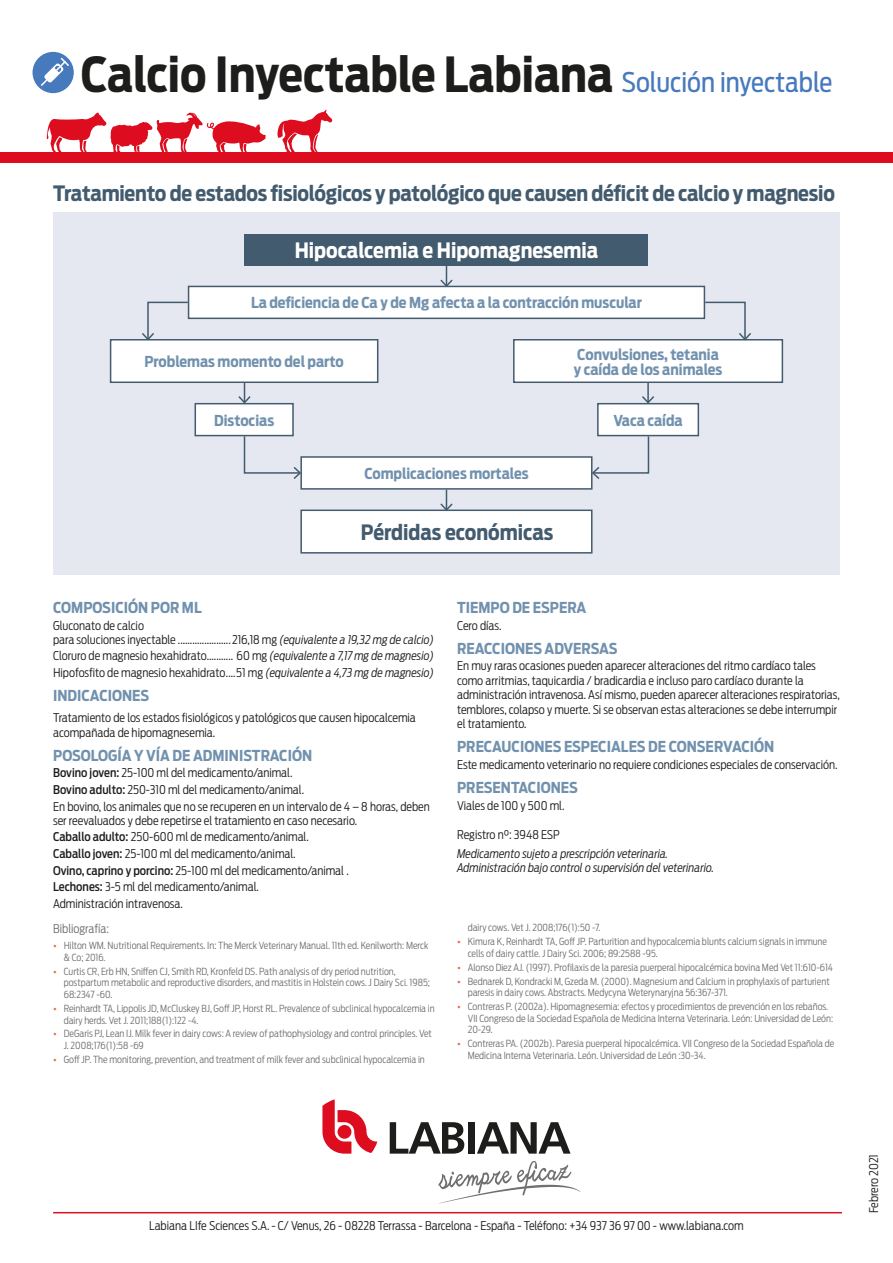
<style>
.page{position:relative;width:893px;height:1263px;background:#fff}
.page>*{position:absolute;margin:0;border:0;box-sizing:border-box;transform-origin:0 0}
.t1{font:700 48px "Antenna Cond";color:#1d1d1b}
.t2{font:700 21px "Antenna Cond";letter-spacing:-.01em;color:#435b6e}
.t3{font:700 21px "Antenna Cond";color:#fff}
.t4{font:700 15px/15px "Antenna Cond";color:#7191ae}
.t5{font:300 12px/16.5px "Antenna Cond";color:#1d1d1b}
.t6{font:italic 300 12px/14.4px "Antenna Cond";color:#1d1d1b}
.t7{font:300 12px "Antenna Cond";color:#70706f}
.t8{font:300 9.75px/11.7px "Antenna Cond";color:#70706f}
.s1{font-weight:400;font-size:27px;color:#4779bd}
.s2{font-style:italic}
.s3{font-weight:500}
.s4{font-family:"Antenna";font-weight:700;color:#e86a53}
</style>
<div class="page">
<div style="left:53px;top:213px;width:787px;height:362px;background:#e5e8f0"></div>
<div style="left:0;top:152px;width:893px;height:11px;background:#dd0d1f"></div>
<div style="left:33px;top:52px;width:41px;height:41px;background:#4779bd;border-radius:50%"></div>
<svg style="left:41px;top:58px;width:28px;height:28px"></svg>
<svg style="left:47px;top:113px;width:219px;height:39px"></svg>
<div style="left:244px;top:234px;width:404px;height:32px;background:#435b6e"></div>
<div style="left:189px;top:286px;width:515px;height:32px;background:#fff"></div>
<div style="left:188px;top:286px;width:517px;height:33px;border:2px solid #435b6e"></div>
<div style="left:301px;top:510px;width:291px;height:43px;background:#fff"></div>
<div style="left:300px;top:509px;width:292px;height:45px;border:2px solid #435b6e"></div>
<div style="left:195px;top:404px;width:98px;height:32px;background:#fff"></div>
<div style="left:195px;top:403px;width:99px;height:33px;border:2px solid #435b6e"></div>
<div style="left:598px;top:404px;width:100px;height:32px;background:#fff"></div>
<div style="left:597px;top:403px;width:102px;height:33px;border:2px solid #435b6e"></div>
<div style="left:301px;top:457px;width:291px;height:32px;background:#fff"></div>
<div style="left:300px;top:456px;width:292px;height:34px;border:2px solid #435b6e"></div>
<div style="left:111px;top:340px;width:267px;height:42px;background:#fff"></div>
<div style="left:110px;top:339px;width:268px;height:44px;border:2px solid #435b6e"></div>
<div style="left:514px;top:340px;width:268px;height:42px;background:#fff"></div>
<div style="left:513px;top:339px;width:270px;height:44px;border:2px solid #435b6e"></div>
<svg style="left:277px;top:110px;width:56px;height:42px"></svg>
<hr style="left:53px;top:1212px;width:789px;height:1px;background:#dd0d1f">
<svg style="left:390px;top:1122px;width:74px;height:31px"></svg>
<div style="left:468px;top:1122px;width:6px;height:31px;background:#1d1d1b"></div>
<svg style="left:477px;top:1122px;width:94px;height:31px"></svg>
<svg style="left:322px;top:1099px;width:55px;height:54px"></svg>
<svg style="left:438px;top:1161px;width:143px;height:42px"></svg>
<svg style="left:140px;top:301px;width:49px;height:41px"></svg>
<svg style="left:704px;top:301px;width:49px;height:41px"></svg>
<svg style="left:439px;top:266px;width:15px;height:22px"></svg>
<svg style="left:237px;top:382px;width:15px;height:23px"></svg>
<hr style="left:647px;top:382px;width:2px;height:21px;background:#435b6e">
<svg style="left:640px;top:394px;width:16px;height:11px"></svg>
<svg style="left:439px;top:490px;width:15px;height:22px"></svg>
<svg style="left:243px;top:435px;width:59px;height:46px"></svg>
<svg style="left:591px;top:435px;width:59px;height:46px"></svg>
<h1 class="t1" style="left:81px;top:45px;width:753px">Calcio Inyectable Labiana <span class="s1">Solución inyectable</span></h1>
<h2 class="t2" style="left:53px;top:181px;width:783px">Tratamiento de estados fisiológicos y patológico que causen déficit de calcio y magnesio</h2>
<h2 class="t3" style="left:295px;top:238px;width:305px">Hipocalcemia e Hipomagnesemia</h2>
<h3 class="t4" style="left:251px;top:295px;width:392px">La deficiencia de Ca y de Mg afecta a la contracción muscular</h3>
<h3 class="t4" style="left:145px;top:354px;width:201px">Problemas momento del parto</h3>
<h3 class="t4" style="left:574px;top:347px;width:150px">Convulsiones, tetania y caída de los animales</h3>
<h3 class="t4" style="left:214px;top:413px;width:62px">Distocias</h3>
<h3 class="t4" style="left:613px;top:413px;width:71px">Vaca caída</h3>
<h3 class="t4" style="left:364px;top:466px;width:166px">Complicaciones mortales</h3>
<h2 class="t2" style="left:361px;top:520px;width:194px">Pérdidas económicas</h2>
<h3 class="t4" style="left:53px;top:600px;width:150px">COMPOSICIÓN POR ML</h3>
<p class="t5" style="left:53px;top:618px;width:382px;line-height:14.4px">Gluconato de calcio<br>para soluciones inyectable ......................216,18 mg <span class="s2">(equivalente a 19,32 mg de calcio)</span></p>
<p class="t5" style="left:53px;top:648px;width:382px">Cloruro de magnesio hexahidrato........... 60 mg <span class="s2">(equivalente a 7,17 mg de magnesio)<br></span>Hipofosfito de magnesio hexahidrato....51 mg <span class="s2">(equivalente a 4,73 mg de magnesio)</span></p>
<h3 class="t4" style="left:53px;top:688px;width:98px">INDICACIONES</h3>
<p class="t5" style="left:53px;top:711px;width:364px;line-height:14.4px">Tratamiento de los estados fisiológicos y patológicos que causen hipocalcemia acompañada de hipomagnesemia.</p>
<h3 class="t4" style="left:53px;top:748px;width:261px">POSOLOGÍA Y VÍA DE ADMINISTRACIÓN</h3>
<p class="t5" style="left:53px;top:765px;width:378px"><span class="s3">Bovino joven:</span> 25-100 ml del medicamento/animal.<br><span class="s3">Bovino adulto:</span> 250-310 ml del medicamento/animal.<br>En bovino, los animales que no se recuperen en un intervalo de 4 – 8 horas, deben</p>
<p class="t5" style="left:53px;top:812px;width:306px">ser reevaluados y debe repetirse el tratamiento en caso necesario.<br><span class="s3">Caballo adulto:</span> 250-600 ml de medicamento/animal.<br><span class="s3">Caballo joven:</span> 25-100 ml del medicamento/animal.<br><span class="s3">Ovino, caprino y porcino:</span> 25-100 ml del medicamento/animal .<br><span class="s3">Lechones:</span> 3-5 ml del medicamento/animal.<br>Administración intravenosa.</p>
<p class="t7" style="left:53px;top:922px;width:57px">Bibliografía:</p>
<p class="t8" style="left:64px;top:940px;width:366px;text-indent:-11px"><span class="s4">•</span> Hilton WM. Nutritional Requirements. In: The Merck Veterinary Manual. 11th ed. Kenilworth: Merck &amp; Co; 2016.</p>
<p class="t8" style="left:64px;top:965px;width:368px;text-indent:-11px"><span class="s4">•</span> Curtis CR, Erb HN, Sniffen CJ, Smith RD, Kronfeld DS. Path analysis of dry period nutrition, postpartum metabolic and reproductive disorders, and mastitis in Holstein cows. J Dairy Sci. 1985;<br>68:2347 -60.</p>
<p class="t8" style="left:64px;top:1002px;width:372px;text-indent:-11px"><span class="s4">•</span> Reinhardt TA, Lippolis JD, McCluskey BJ, Goff JP, Horst RL. Prevalence of subclinical hypocalcemia in dairy herds. Vet J. 2011;188(1):122 -4.</p>
<p class="t8" style="left:64px;top:1028px;width:370px;text-indent:-11px"><span class="s4">•</span> DeGaris PJ, Lean IJ. Milk fever in dairy cows: A review of pathophysiology and control principles. Vet<br>J. 2008;176(1):58 -69</p>
<p class="t8" style="left:53px;top:1053px;width:373px"><span class="s4">•</span> Goff JP. The monitoring, prevention, and treatment of milk fever and subclinical hypocalcemia in</p>
<h3 class="t4" style="left:457px;top:600px;width:131px">TIEMPO DE ESPERA</h3>
<p class="t5" style="left:457px;top:617px;width:46px">Cero días.</p>
<h3 class="t4" style="left:457px;top:641px;width:162px">REACCIONES ADVERSAS</h3>
<p class="t5" style="left:457px;top:659px;width:384px;line-height:14.4px">En muy raras ocasiones pueden aparecer alteraciones del ritmo cardíaco tales como arritmias, taquicardia / bradicardia e incluso paro cardíaco durante la administración intravenosa. Así mismo, pueden aparecer alteraciones respiratorias, temblores, colapso y muerte. Si se observan estas alteraciones se debe interrumpir el tratamiento.</p>
<h3 class="t4" style="left:457px;top:739px;width:319px">PRECAUCIONES ESPECIALES DE CONSERVACIÓN</h3>
<p class="t5" style="left:457px;top:756px;width:382px">Este medicamento veterinario no requiere condiciones especiales de conservación.</p>
<h3 class="t4" style="left:457px;top:780px;width:122px">PRESENTACIONES</h3>
<p class="t5" style="left:457px;top:797px;width:109px">Viales de 100 y 500 ml.</p>
<p class="t5" style="left:457px;top:826px;width:104px">Registro n°: 3948 ESP</p>
<p class="t6" style="left:457px;top:846px;width:259px">Medicamento sujeto a prescripción veterinaria.<br>Administración bajo control o supervisión del veterinario.</p>
<p class="t8" style="left:468px;top:922px;width:134px">dairy cows. Vet J. 2008;176(1):50 -7.</p>
<p class="t8" style="left:468px;top:936px;width:361px;text-indent:-11px"><span class="s4">•</span> Kimura K, Reinhardt TA, Goff JP. Parturition and hypocalcemia blunts calcium signals in immune cells of dairy cattle. J Dairy Sci. 2006; 89:2588 -95.</p>
<p class="t8" style="left:457px;top:961px;width:377px"><span class="s4">•</span> Alonso Diez AJ. (1997). Profilaxis de la paresia puerperal hipocalcémica bovina Med Vet 11:610-614</p>
<p class="t8" style="left:468px;top:975px;width:363px;text-indent:-11px"><span class="s4">•</span> Bednarek D, Kondracki M, Gzeda M. (2000). Magnesium and Calcium in prophylaxis of parturient paresis in dairy cows. Abstracts. Medycyna Weterynaryjna 56:367-371.</p>
<p class="t8" style="left:468px;top:1001px;width:367px;text-indent:-11px"><span class="s4">•</span> Contreras P. (2002a). Hipomagnesemia: efectos y procedimientos de prevención en los rebaños.<br>VII Congreso de la Sociedad Española de Medicina Interna Veterinaria. León: Universidad de León:<br>20-29.</p>
<p class="t8" style="left:468px;top:1038px;width:368px;text-indent:-11px"><span class="s4">•</span> Contreras PA. (2002b). Paresia puerperal hipocalcémica. VII Congreso de la Sociedad Española de<br>Medicina Interna Veterinaria. León. Universidad de León :30-34.</p>
<p class="t5" style="left:149px;top:1217px;width:596px">Labiana LIfe Sciences S.A. - C/ Venus, 26 - 08228 Terrassa - Barcelona - España - Teléfono: +34 937 36 97 00 - www.labiana.com</p>
<p class="t5" style="left:865px;top:1213px;width:61px;rotate:-90deg">Febrero 2021</p>
</div>
